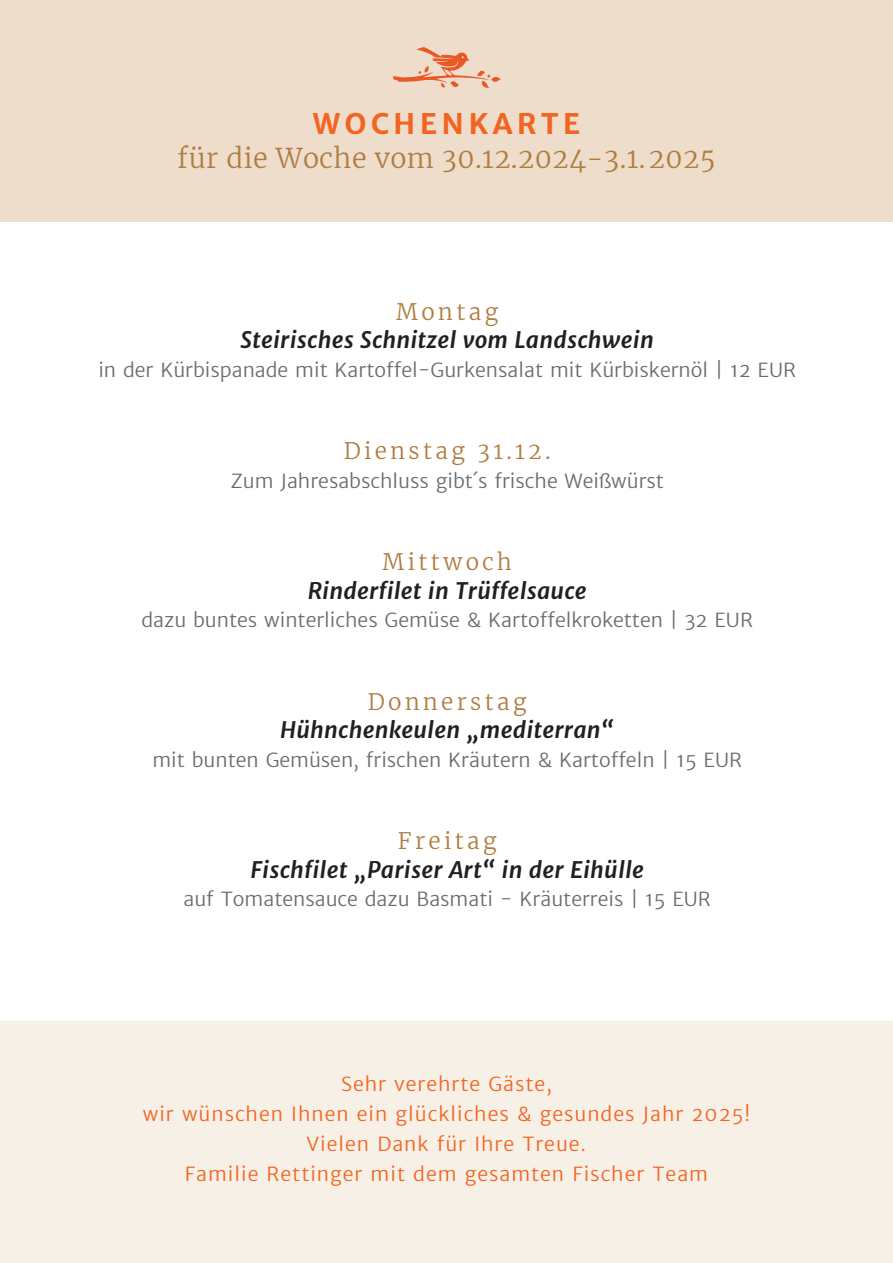
<style>
.page{position:relative;width:893px;height:1263px;background:#fff}
.page>*{position:absolute;margin:0;border:0;box-sizing:border-box;transform-origin:0 0}
.t1{font:700 28.5px "Merriweather Sans";letter-spacing:.15em;color:#f36421}
.t2{font:300 27px "Merriweather";letter-spacing:.02em;color:#b07d41}
.t3{font:italic 700 22.5px "Merriweather Sans";letter-spacing:.01em;color:#231f20}
.t4{font:300 22.5px "Merriweather";letter-spacing:.15em;color:#b07d41}
.t5{font:300 19.5px "Merriweather Sans";color:#6c6d70}
.t6{font:300 19.5px/30px "Merriweather Sans";letter-spacing:.05em;color:#f36421;text-align:center}
</style>
<div class="page">
<div style="left:0;top:0;width:893px;height:221px;background:#eeddcb"></div>
<svg style="left:393px;top:47px;width:108px;height:41px"></svg>
<div style="left:0;top:1021px;width:893px;height:242px;background:#f7f0e7"></div>
<h1 class="t1" style="left:313px;top:105px;width:265px">WOCHENKARTE</h1>
<h2 class="t2" style="left:178px;top:140px;width:539px">für die Woche vom 30.12.2024-3.1. 2025</h2>
<p class="t4" style="left:396px;top:296px;width:103px">Montag</p>
<p class="t3" style="left:240px;top:325px;width:415px">Steirisches Schnitzel vom Landschwein</p>
<p class="t5" style="left:98px;top:357px;width:699px">in der Kürbispanade mit Kartoffel-Gurkensalat mit Kürbiskernöl | 12 EUR</p>
<p class="t4" style="left:344px;top:435px;width:208px">Dienstag 31.12.</p>
<p class="t5" style="left:230px;top:468px;width:435px">Zum Jahresabschluss gibt´s frische Weißwürst</p>
<p class="t4" style="left:382px;top:546px;width:131px">Mittwoch</p>
<p class="t3" style="left:308px;top:575px;width:280px">Rinderfilet in Trüffelsauce</p>
<p class="t5" style="left:141px;top:607px;width:613px">dazu buntes winterliches Gemüse &amp; Kartoffelkroketten | 32 EUR</p>
<p class="t4" style="left:368px;top:686px;width:160px">Donnerstag</p>
<p class="t3" style="left:280px;top:715px;width:335px">Hühnchenkeulen „mediterran“</p>
<p class="t5" style="left:152px;top:747px;width:591px">mit bunten Gemüsen, frischen Kräutern &amp; Kartoffeln | 15 EUR</p>
<p class="t4" style="left:398px;top:825px;width:100px">Freitag</p>
<p class="t3" style="left:250px;top:854px;width:395px">Fischfilet „Pariser Art“ in der Eihülle</p>
<p class="t5" style="left:183px;top:886px;width:529px">auf Tomatensauce dazu Basmati - Kräuterreis | 15 EUR</p>
<p class="t6" style="left:143px;top:1069px;width:609px">Sehr verehrte Gäste,<br>wir wünschen Ihnen ein glückliches &amp; gesundes Jahr 2025!<br>Vielen Dank für Ihre Treue.<br>Familie Rettinger mit dem gesamten Fischer Team</p>
</div>
